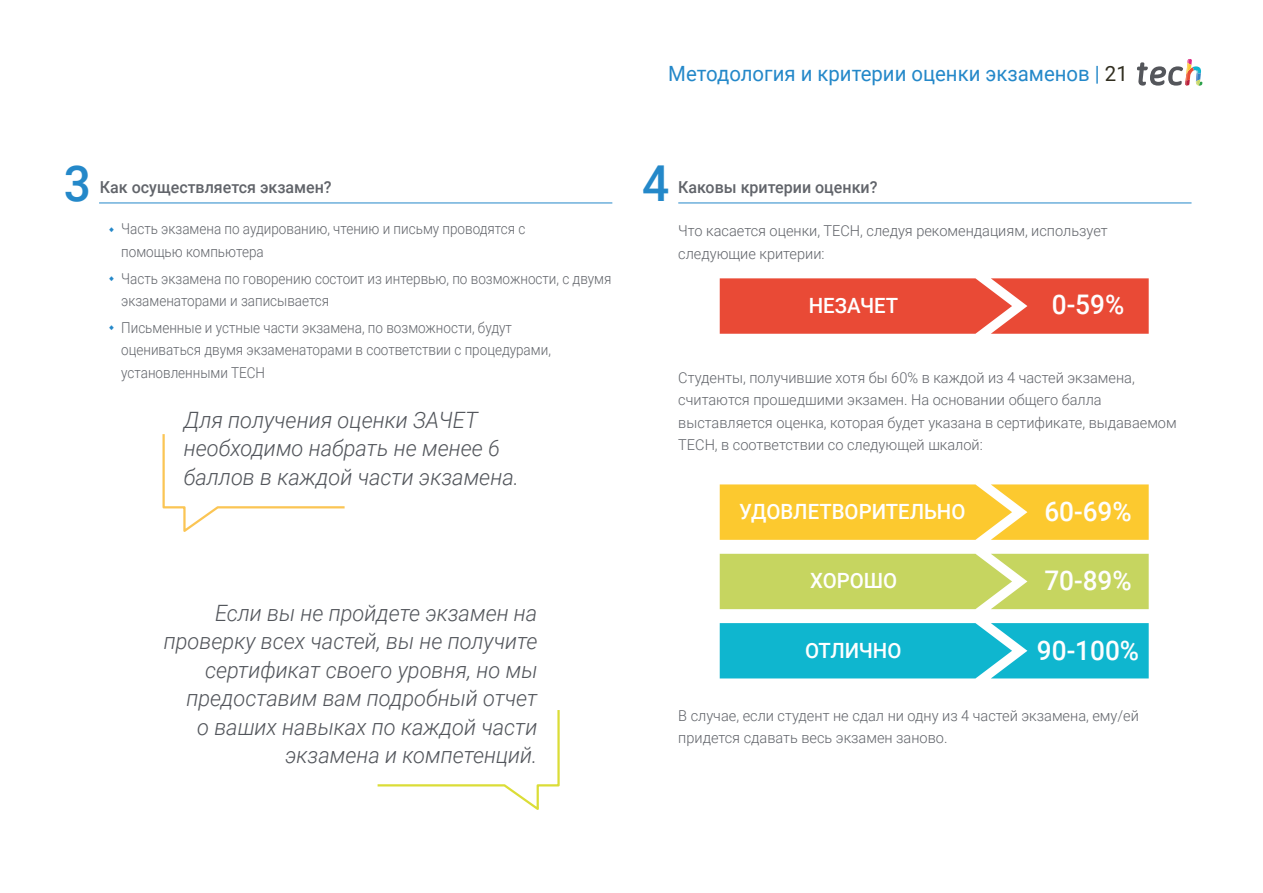
<style>
.page{position:relative;width:1263px;height:893px;background:#fff}
.page>*{position:absolute;margin:0;border:0;box-sizing:border-box;transform-origin:0 0}
.t1{font:500 49.5px "Roboto";color:#2488c9}
.t2{font:500 27px "Roboto";color:#fefefe}
.t3{font:italic 300 22.5px/28.5px "Roboto";color:#52555b}
.t4{font:21px "Roboto";color:#2488c9}
.t5{font:500 21px "Roboto";color:#fff}
.t6{font:500 16.5px "Roboto";color:#61646a}
.t7{font:300 15px/22.5px "Roboto";color:#61646a}
.t8{font:300 15px/22.5px "Roboto";color:#61646a;scale:.9 1}
.s1{color:#312e20}
</style>
<div class="page">
<svg style="left:162px;top:434px;width:183px;height:98px"></svg>
<hr style="left:99px;top:203px;width:513px;height:1px;background:#2488c9">
<hr style="left:678px;top:203px;width:513px;height:1px;background:#2488c9">
<svg style="left:1137px;top:59px;width:65px;height:27px"></svg>
<svg style="left:377px;top:710px;width:183px;height:100px"></svg>
<svg style="left:720px;top:278px;width:429px;height:56px;background:#ea523f"></svg>
<svg style="left:720px;top:484px;width:429px;height:56px;background:#fccb38"></svg>
<div style="left:720px;top:554px;width:429px;height:55px;background:#c6d560"></div>
<div style="left:720px;top:623px;width:429px;height:55px;background:#0fb6cf"></div>
<h1 class="t1" style="left:64px;top:149px;width:29px">3</h1>
<p class="t6" style="left:100px;top:176px;width:233px">Как осуществляется экзамен?</p>
<p class="t8" style="left:121px;top:217px;width:450px">Часть экзамена по аудированию, чтению и письму проводятся с помощью компьютера</p>
<p class="t8" style="left:121px;top:266px;width:546px">Часть экзамена по говорению состоит из интервью, по возможности, с двумя экзаменаторами и записывается</p>
<p class="t8" style="left:121px;top:316px;width:479px">Письменные и устные части экзамена, по возможности, будут оцениваться двумя экзаменаторами в соответствии с процедурами, установленными TECH</p>
<h3 class="t3" style="left:184px;top:405px;width:337px">Для получения оценки ЗАЧЕТ необходимо набрать не менее 6 баллов в каждой части экзамена.</h3>
<h3 class="t3" style="left:164px;top:598px;width:375px;text-align:right">Если вы не пройдете экзамен на проверку всех частей, вы не получите сертификат своего уровня, но мы предоставим вам подробный отчет<br>о ваших навыках по каждой части экзамена и компетенций.</h3>
<h3 class="t4" style="left:668px;top:59px;width:461px">Методология и критерии оценки экзаменов | <span class="s1">21</span></h3>
<h1 class="t1" style="left:642px;top:149px;width:29px">4</h1>
<p class="t6" style="left:678px;top:175px;width:201px">Каковы критерии оценки?</p>
<p class="t7" style="left:678px;top:219px;width:431px">Что касается оценки, TECH, следуя рекомендациям, использует следующие критерии:</p>
<h3 class="t5" style="left:809px;top:291px;width:91px">НЕЗАЧЕТ</h3>
<h2 class="t2" style="left:1052px;top:285px;width:74px">0-59%</h2>
<p class="t7" style="left:678px;top:366px;width:500px">Студенты, получившие хотя бы 60% в каждой из 4 частей экзамена, считаются прошедшими экзамен. На основании общего балла выставляется оценка, которая будет указана в сертификате, выдаваемом TECH, в соответствии со следующей шкалой:</p>
<h3 class="t5" style="left:739px;top:497px;width:228px">УДОВЛЕТВОРИТЕЛЬНО</h3>
<h2 class="t2" style="left:1044px;top:493px;width:89px">60-69%</h2>
<h3 class="t5" style="left:810px;top:566px;width:89px">ХОРОШО</h3>
<h2 class="t2" style="left:1044px;top:562px;width:89px">70-89%</h2>
<h3 class="t5" style="left:805px;top:635px;width:98px">ОТЛИЧНО</h3>
<h2 class="t2" style="left:1037px;top:631px;width:104px">90-100%</h2>
<p class="t7" style="left:678px;top:704px;width:462px">В случае, если студент не сдал ни одну из 4 частей экзамена, ему/ей придется сдавать весь экзамен заново.</p>
</div>
